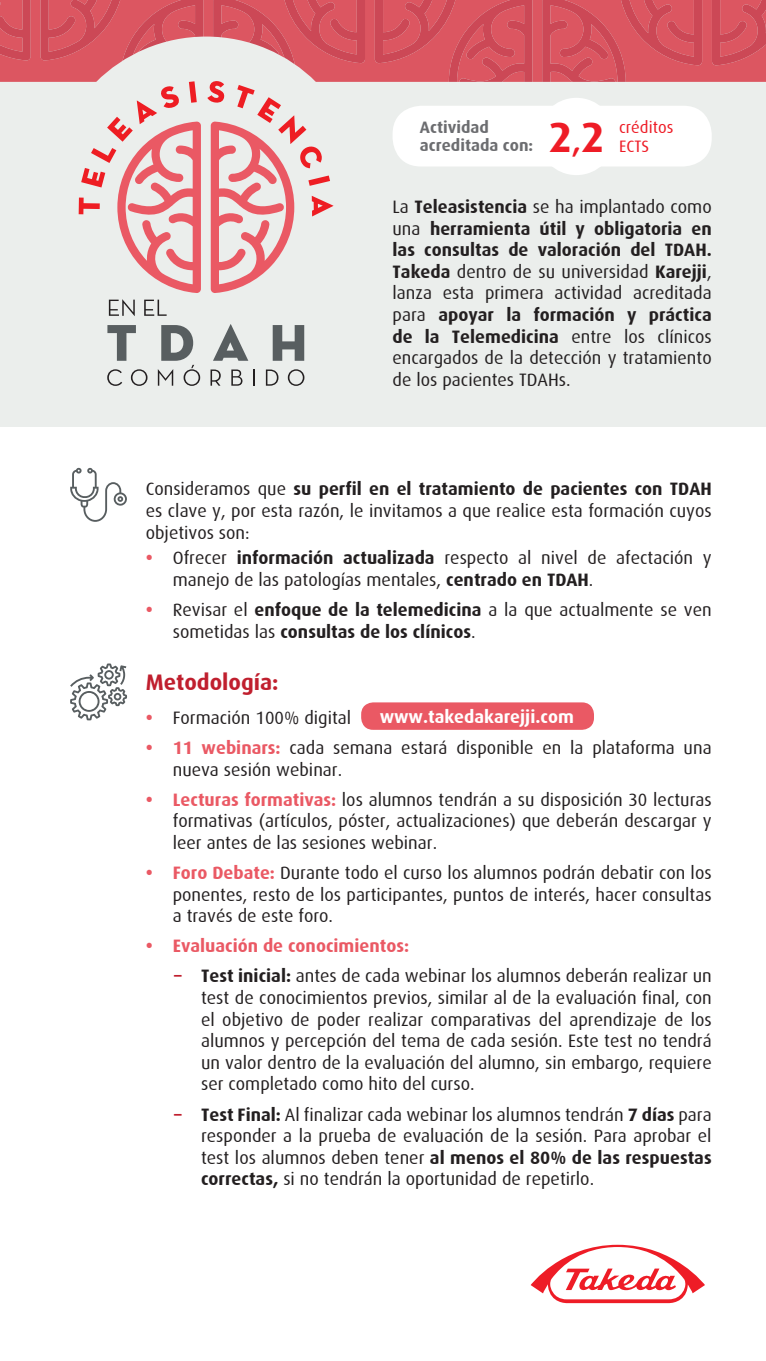
<style>
.page{position:relative;width:766px;height:1361px;background:#fff}
.page>*{position:absolute;margin:0;border:0;box-sizing:border-box;transform-origin:0 0}
.t1{font:700 42.75px "Dax";color:#ee1c26}
.t2{font:700 22.5px "Dax";color:#c01f2e}
.t3{font:18px/21.6px "Dax";color:#231f20;text-align:justify}
.t4{font:700 18px/21.6px "Dax";color:#231f20}
.t5{font:700 18px "Dax";color:#ea5964}
.t6{font:700 18px "Dax";color:#fff}
.t7{font:700 16.5px/18px "Dax";color:#6c6d70}
.t8{font:16.5px "Dax";color:#ee1c26}
.s1{font-size:27px}
.s2{font-weight:700}
.s3{font-weight:700;color:#ea5964}
.s4{color:#ea5964}
.s5{font-weight:400}
.s6{font-weight:700;color:#c01f2e}
</style>
<div class="page">
<div style="left:0;top:0;width:765px;height:427px;background:#ebeeec"></div>
<div style="left:361px;top:702px;width:233px;height:28px;background:#ea5964;border-radius:12px"></div>
<svg style="left:0;top:0;width:765px;height:82px;background:#db5762"></svg>
<svg style="left:0;top:0;width:31px;height:60px;background:#d4525e"></svg>
<svg style="left:375px;top:0;width:157px;height:82px;background:#d6525e"></svg>
<svg style="left:542px;top:0;width:160px;height:82px;background:#d6535e"></svg>
<svg style="left:711px;top:0;width:54px;height:65px;background:#d4515d"></svg>
<svg style="left:530px;top:1244px;width:175px;height:60px"></svg>
<svg style="left:70px;top:663px;width:57px;height:57px"></svg>
<svg style="left:107px;top:369px;width:15px;height:17px"></svg>
<svg style="left:131px;top:369px;width:16px;height:17px"></svg>
<svg style="left:210px;top:369px;width:11px;height:17px"></svg>
<svg style="left:231px;top:369px;width:11px;height:17px"></svg>
<svg style="left:253px;top:369px;width:1px;height:17px"></svg>
<svg style="left:266px;top:369px;width:12px;height:17px"></svg>
<svg style="left:288px;top:369px;width:16px;height:17px"></svg>
<svg style="left:109px;top:299px;width:26px;height:17px"></svg>
<svg style="left:144px;top:300px;width:23px;height:16px"></svg>
<svg style="left:107px;top:325px;width:29px;height:36px"></svg>
<svg style="left:158px;top:325px;width:42px;height:61px"></svg>
<svg style="left:213px;top:324px;width:35px;height:37px"></svg>
<svg style="left:272px;top:325px;width:32px;height:36px"></svg>
<svg style="left:40px;top:0;width:325px;height:293px"></svg>
<svg style="left:70px;top:467px;width:57px;height:55px"></svg>
<div style="left:392px;top:106px;width:319px;height:60px;background:#fff;border-radius:29px"></div>
<div style="left:537px;top:98px;width:78px;height:77px;background:#fff;border-radius:50%"></div>
<p class="t7" style="left:420px;top:118px;width:115px">Actividad acreditada con:</p>
<p class="t8" style="left:619px;top:118px;width:56px">créditos</p>
<h1 class="t1" style="left:548px;top:113px;width:58px">2<span class="s1">,</span>2</h1>
<p class="t8" style="left:619px;top:137px;width:31px">ECTS</p>
<p class="t3" style="left:392px;top:196px;width:320px">La <span class="s2">Teleasistencia</span> se ha implantado como una <span class="s2">herramienta útil y obligatoria en las consultas de valoración del TDAH.<br>Takeda</span> dentro de su universidad <span class="s2">Karejji</span>, lanza esta primera actividad acreditada para <span class="s2">apoyar la formación y práctica de la Telemedicina</span> entre los clínicos encargados de la detección y tratamiento de los pacientes TDAHs.</p>
<p class="t3" style="left:146px;top:478px;width:567px">Consideramos que <span class="s2">su perfil en el tratamiento de pacientes con TDAH </span>es clave y, por esta razón, le invitamos a que realice esta formación cuyos objetivos son:</p>
<p class="t3" style="left:173px;top:547px;width:540px;text-indent:-27px"><span class="s3">•</span> Ofrecer <span class="s2">información actualizada</span> respecto al nivel de afectación y manejo de las patologías mentales, <span class="s2">centrado en TDAH</span>.</p>
<p class="t4" style="left:173px;top:599px;width:540px;text-indent:-27px"><span class="s4">•</span> <span class="s5">Revisar el</span> enfoque de la telemedicina <span class="s5">a la que actualmente se ven sometidas las</span> consultas de los clínicos<span class="s5">.</span></p>
<p class="t2" style="left:146px;top:670px;width:134px">Metodología:</p>
<p class="t3" style="left:146px;top:707px;width:207px"><span class="s3">•</span> Formación 100% digital</p>
<p class="t6" style="left:379px;top:706px;width:196px">www.takedakarejji.com</p>
<p class="t3" style="left:173px;top:737px;width:540px;text-indent:-27px"><span class="s3">• 11 webinars:</span> cada semana estará disponible en la plataforma una nueva sesión webinar.</p>
<p class="t3" style="left:173px;top:789px;width:540px;text-indent:-27px"><span class="s3">• Lecturas formativas:</span> los alumnos tendrán a su disposición 30 lecturas formativas (artículos, póster, actualizaciones) que deberán descargar y leer antes de las sesiones webinar.</p>
<p class="t3" style="left:173px;top:862px;width:540px;text-indent:-27px"><span class="s3">• Foro Debate:</span> Durante todo el curso los alumnos podrán debatir con los ponentes, resto de los participantes, puntos de interés, hacer consultas a través de este foro.</p>
<p class="t5" style="left:146px;top:936px;width:265px">• Evaluación de conocimientos:</p>
<p class="t3" style="left:201px;top:965px;width:512px;text-indent:-27px"><span class="s6">–</span> <span class="s2">Test inicial:</span> antes de cada webinar los alumnos deberán realizar un test de conocimientos previos, similar al de la evaluación final, con el objetivo de poder realizar comparativas del aprendizaje de los alumnos y percepción del tema de cada sesión. Este test no tendrá un valor dentro de la evaluación del alumno, sin embargo, requiere ser completado como hito del curso.</p>
<p class="t3" style="left:201px;top:1103px;width:512px;text-indent:-27px"><span class="s6">–</span> <span class="s2">Test Final:</span> Al finalizar cada webinar los alumnos tendrán <span class="s2">7 días</span> para responder a la prueba de evaluación de la sesión. Para aprobar el test los alumnos deben tener <span class="s2">al menos el 80% de las respuestas correctas,</span> si no tendrán la oportunidad de repetirlo.</p>
</div>
